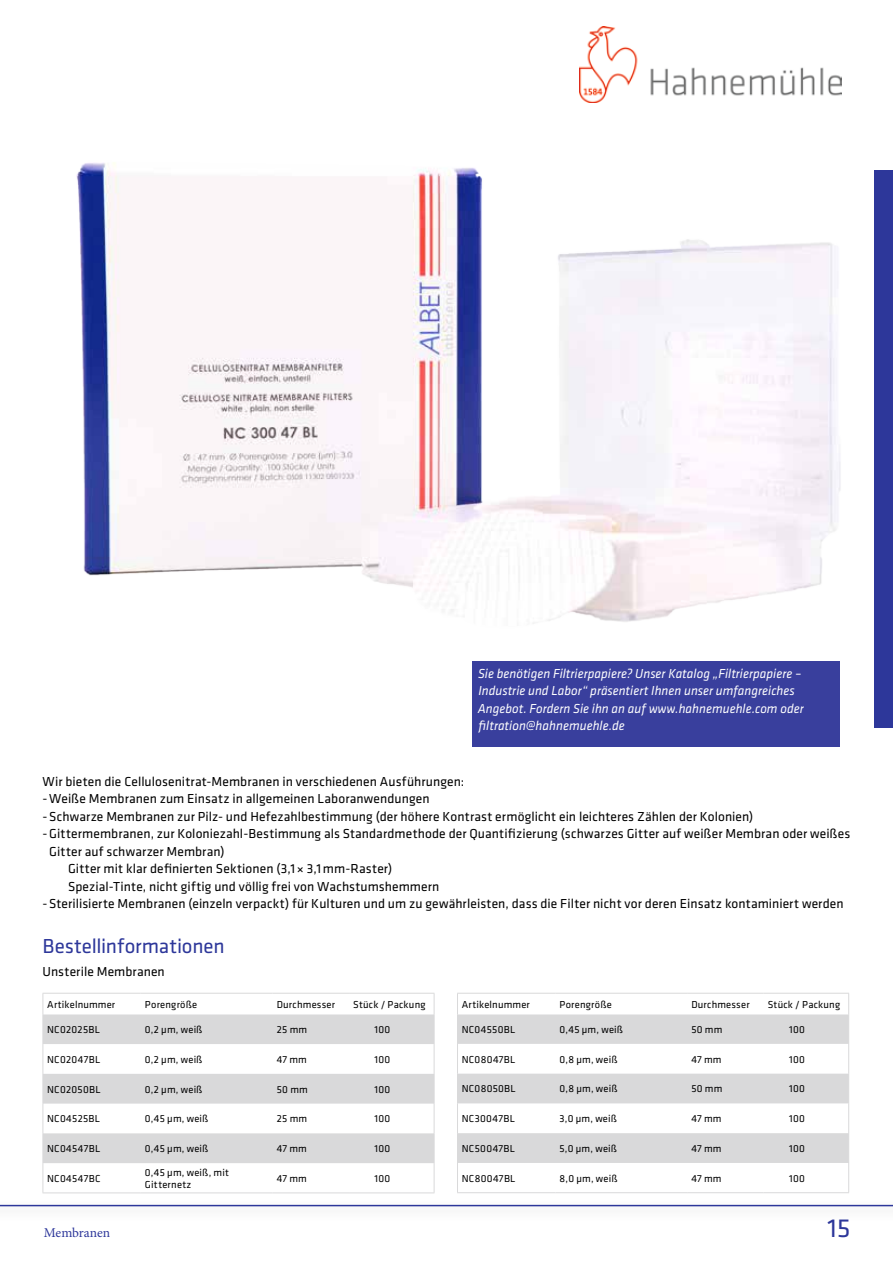
<style>
.page{position:relative;width:893px;height:1263px;background:#fff}
.page>*{position:absolute;margin:0;border:0;box-sizing:border-box;transform-origin:0 0}
.t1{font:27px "Klavika";color:#2d379a}
.t2{font:21px "Klavika";letter-spacing:-.005em;color:#2d379a}
.t3{font:13.5px "Klavika";letter-spacing:.005em;color:#000}
.t4{font:italic 13.5px/17.5px "Klavika";color:#fff;scale:.96 1}
.t5{font:13.5px "Minion Pro";letter-spacing:-.005em;color:#2d379a}
.t6{font:10.5px/12px "Klavika";letter-spacing:.02em;color:#000}
</style>
<div class="page">
<div style="left:874px;top:170px;width:19px;height:557px;background:#2d379a"></div>
<img style="left:587px;top:27px;width:50px;height:29px">
<div style="left:0;top:1198px;width:893px;height:24px;background:#000;opacity:.3"></div>
<hr style="left:0;top:1205px;width:893px;height:1px;background:#2d379a">
<img style="left:76px;top:56px;width:766px;height:621px">
<svg style="left:44px;top:1014px;width:390px;height:149px;fill:#d9d9da"></svg>
<hr style="left:43px;top:993px;width:98px;height:1px;background:#d9d9da">
<svg style="left:43px;top:994px;width:1px;height:20px"></svg>
<hr style="left:141px;top:993px;width:132px;height:1px;background:#d9d9da">
<hr style="left:273px;top:993px;width:76px;height:1px;background:#d9d9da">
<hr style="left:349px;top:993px;width:85px;height:1px;background:#d9d9da">
<svg style="left:434px;top:993px;width:1px;height:21px"></svg>
<hr style="left:43px;top:1014px;width:1px;height:30px;background:#d9d9da">
<hr style="left:434px;top:1014px;width:1px;height:30px;background:#d9d9da">
<hr style="left:43px;top:1044px;width:1px;height:30px;background:#d9d9da">
<hr style="left:434px;top:1044px;width:1px;height:30px;background:#d9d9da">
<svg style="left:43px;top:1074px;width:1px;height:29px"></svg>
<svg style="left:434px;top:1074px;width:1px;height:29px"></svg>
<hr style="left:43px;top:1103px;width:1px;height:30px;background:#d9d9da">
<hr style="left:434px;top:1103px;width:1px;height:30px;background:#d9d9da">
<hr style="left:43px;top:1133px;width:1px;height:30px;background:#d9d9da">
<hr style="left:434px;top:1133px;width:1px;height:30px;background:#d9d9da">
<svg style="left:43px;top:1163px;width:1px;height:29px"></svg>
<svg style="left:434px;top:1163px;width:1px;height:29px"></svg>
<hr style="left:43px;top:1192px;width:98px;height:1px;background:#d9d9da">
<hr style="left:141px;top:1192px;width:132px;height:1px;background:#d9d9da">
<hr style="left:273px;top:1192px;width:76px;height:1px;background:#d9d9da">
<hr style="left:349px;top:1192px;width:85px;height:1px;background:#d9d9da">
<svg style="left:458px;top:1014px;width:390px;height:149px;fill:#d9d9da"></svg>
<hr style="left:457px;top:993px;width:98px;height:1px;background:#d9d9da">
<svg style="left:457px;top:994px;width:1px;height:20px"></svg>
<hr style="left:555px;top:993px;width:132px;height:1px;background:#d9d9da">
<hr style="left:687px;top:993px;width:77px;height:1px;background:#d9d9da">
<hr style="left:764px;top:993px;width:85px;height:1px;background:#d9d9da">
<svg style="left:848px;top:994px;width:1px;height:20px"></svg>
<hr style="left:457px;top:1014px;width:1px;height:30px;background:#d9d9da">
<hr style="left:848px;top:1014px;width:1px;height:30px;background:#d9d9da">
<hr style="left:457px;top:1044px;width:1px;height:30px;background:#d9d9da">
<hr style="left:848px;top:1044px;width:1px;height:30px;background:#d9d9da">
<svg style="left:457px;top:1074px;width:1px;height:29px"></svg>
<svg style="left:848px;top:1074px;width:1px;height:29px"></svg>
<hr style="left:457px;top:1103px;width:1px;height:30px;background:#d9d9da">
<hr style="left:848px;top:1103px;width:1px;height:30px;background:#d9d9da">
<hr style="left:457px;top:1133px;width:1px;height:30px;background:#d9d9da">
<hr style="left:848px;top:1133px;width:1px;height:30px;background:#d9d9da">
<svg style="left:457px;top:1163px;width:1px;height:29px"></svg>
<svg style="left:848px;top:1163px;width:1px;height:29px"></svg>
<hr style="left:457px;top:1192px;width:98px;height:1px;background:#d9d9da">
<hr style="left:555px;top:1192px;width:132px;height:1px;background:#d9d9da">
<hr style="left:687px;top:1192px;width:77px;height:1px;background:#d9d9da">
<hr style="left:764px;top:1192px;width:85px;height:1px;background:#d9d9da">
<div style="left:472px;top:661px;width:367px;height:85px;background:#393f9d"></div>
<p class="t4" style="left:478px;top:664px;width:341px">Sie benötigen Filtrierpapiere? Unser Katalog „Filtrierpapiere – Industrie und Labor“ präsentiert Ihnen unser umfangreiches Angebot. Fordern Sie ihn an auf www.hahnemuehle.com oder filtration@hahnemuehle.de</p>
<p class="t3" style="left:43px;top:772px;width:423px">Wir bieten die Cellulosenitrat-Membranen in verschiedenen Ausführungen:</p>
<p class="t3" style="left:43px;top:790px;width:388px">-Weiße Membranen zum Einsatz in allgemeinen Laboranwendungen</p>
<p class="t3" style="left:43px;top:807px;width:712px">-Schwarze Membranen zur Pilz- und Hefezahlbestimmung (der höhere Kontrast ermöglicht ein leichteres Zählen der Kolonien)</p>
<p class="t3" style="left:43px;top:825px;width:809px">-Gittermembranen, zur Koloniezahl-Bestimmung als Standardmethode der Quantifizierung (schwarzes Gitter auf weißer Membran oder weißes</p>
<p class="t3" style="left:49px;top:842px;width:177px">Gitter auf schwarzer Membran)</p>
<p class="t3" style="left:68px;top:860px;width:326px">Gitter mit klar definierten Sektionen (3,1× 3,1mm-Raster)</p>
<p class="t3" style="left:68px;top:878px;width:373px">Spezial-Tinte, nicht giftig und völlig frei von Wachstumshemmern</p>
<p class="t3" style="left:43px;top:895px;width:803px">-Sterilisierte Membranen (einzeln verpackt) für Kulturen und um zu gewährleisten, dass die Filter nicht vor deren Einsatz kontaminiert werden</p>
<h2 class="t2" style="left:43px;top:933px;width:184px">Bestellinformationen</h2>
<p class="t3" style="left:43px;top:963px;width:124px">Unsterile Membranen</p>
<p class="t6" style="left:47px;top:998px;width:70px">Artikelnummer</p>
<p class="t6" style="left:145px;top:998px;width:54px">Porengröße</p>
<p class="t6" style="left:277px;top:998px;width:60px">Durchmesser</p>
<p class="t6" style="left:353px;top:998px;width:74px">Stück / Packung</p>
<p class="t6" style="left:47px;top:1023px;width:54px">NC02025BL</p>
<p class="t6" style="left:145px;top:1023px;width:59px">0,2 µm, weiß</p>
<p class="t6" style="left:277px;top:1023px;width:32px">25 mm</p>
<p class="t6" style="left:375px;top:1023px;width:17px">100</p>
<p class="t6" style="left:47px;top:1053px;width:55px">NC02047BL</p>
<p class="t6" style="left:145px;top:1053px;width:59px">0,2 µm, weiß</p>
<p class="t6" style="left:277px;top:1053px;width:32px">47 mm</p>
<p class="t6" style="left:375px;top:1053px;width:17px">100</p>
<p class="t6" style="left:47px;top:1083px;width:55px">NC02050BL</p>
<p class="t6" style="left:145px;top:1083px;width:59px">0,2 µm, weiß</p>
<p class="t6" style="left:277px;top:1083px;width:33px">50 mm</p>
<p class="t6" style="left:375px;top:1083px;width:17px">100</p>
<p class="t6" style="left:47px;top:1112px;width:54px">NC04525BL</p>
<p class="t6" style="left:145px;top:1112px;width:65px">0,45 µm, weiß</p>
<p class="t6" style="left:277px;top:1112px;width:32px">25 mm</p>
<p class="t6" style="left:375px;top:1112px;width:17px">100</p>
<p class="t6" style="left:47px;top:1142px;width:55px">NC04547BL</p>
<p class="t6" style="left:145px;top:1142px;width:65px">0,45 µm, weiß</p>
<p class="t6" style="left:277px;top:1142px;width:32px">47 mm</p>
<p class="t6" style="left:375px;top:1142px;width:17px">100</p>
<p class="t6" style="left:47px;top:1172px;width:55px">NC04547BC</p>
<p class="t6" style="left:145px;top:1166px;width:86px">0,45 µm, weiß, mit<br>Gitternetz</p>
<p class="t6" style="left:277px;top:1172px;width:32px">47 mm</p>
<p class="t6" style="left:375px;top:1172px;width:17px">100</p>
<p class="t6" style="left:462px;top:998px;width:70px">Artikelnummer</p>
<p class="t6" style="left:560px;top:998px;width:54px">Porengröße</p>
<p class="t6" style="left:691px;top:998px;width:60px">Durchmesser</p>
<p class="t6" style="left:768px;top:998px;width:74px">Stück / Packung</p>
<p class="t6" style="left:462px;top:1023px;width:55px">NC04550BL</p>
<p class="t6" style="left:560px;top:1023px;width:65px">0,45 µm, weiß</p>
<p class="t6" style="left:691px;top:1023px;width:33px">50 mm</p>
<p class="t6" style="left:789px;top:1023px;width:17px">100</p>
<p class="t6" style="left:462px;top:1053px;width:55px">NC08047BL</p>
<p class="t6" style="left:560px;top:1053px;width:60px">0,8 µm, weiß</p>
<p class="t6" style="left:691px;top:1053px;width:32px">47 mm</p>
<p class="t6" style="left:789px;top:1053px;width:17px">100</p>
<p class="t6" style="left:462px;top:1083px;width:56px">NC08050BL</p>
<p class="t6" style="left:560px;top:1083px;width:60px">0,8 µm, weiß</p>
<p class="t6" style="left:691px;top:1083px;width:33px">50 mm</p>
<p class="t6" style="left:789px;top:1083px;width:17px">100</p>
<p class="t6" style="left:462px;top:1112px;width:55px">NC30047BL</p>
<p class="t6" style="left:560px;top:1112px;width:59px">3,0 µm, weiß</p>
<p class="t6" style="left:691px;top:1112px;width:32px">47 mm</p>
<p class="t6" style="left:789px;top:1112px;width:17px">100</p>
<p class="t6" style="left:462px;top:1142px;width:55px">NC50047BL</p>
<p class="t6" style="left:560px;top:1142px;width:59px">5,0 µm, weiß</p>
<p class="t6" style="left:691px;top:1142px;width:32px">47 mm</p>
<p class="t6" style="left:789px;top:1142px;width:17px">100</p>
<p class="t6" style="left:462px;top:1172px;width:55px">NC80047BL</p>
<p class="t6" style="left:560px;top:1172px;width:60px">8,0 µm, weiß</p>
<p class="t6" style="left:691px;top:1172px;width:32px">47 mm</p>
<p class="t6" style="left:789px;top:1172px;width:17px">100</p>
<p class="t5" style="left:44px;top:1224px;width:68px">Membranen</p>
<h1 class="t1" style="left:828px;top:1211px;width:24px">15</h1>
</div>
